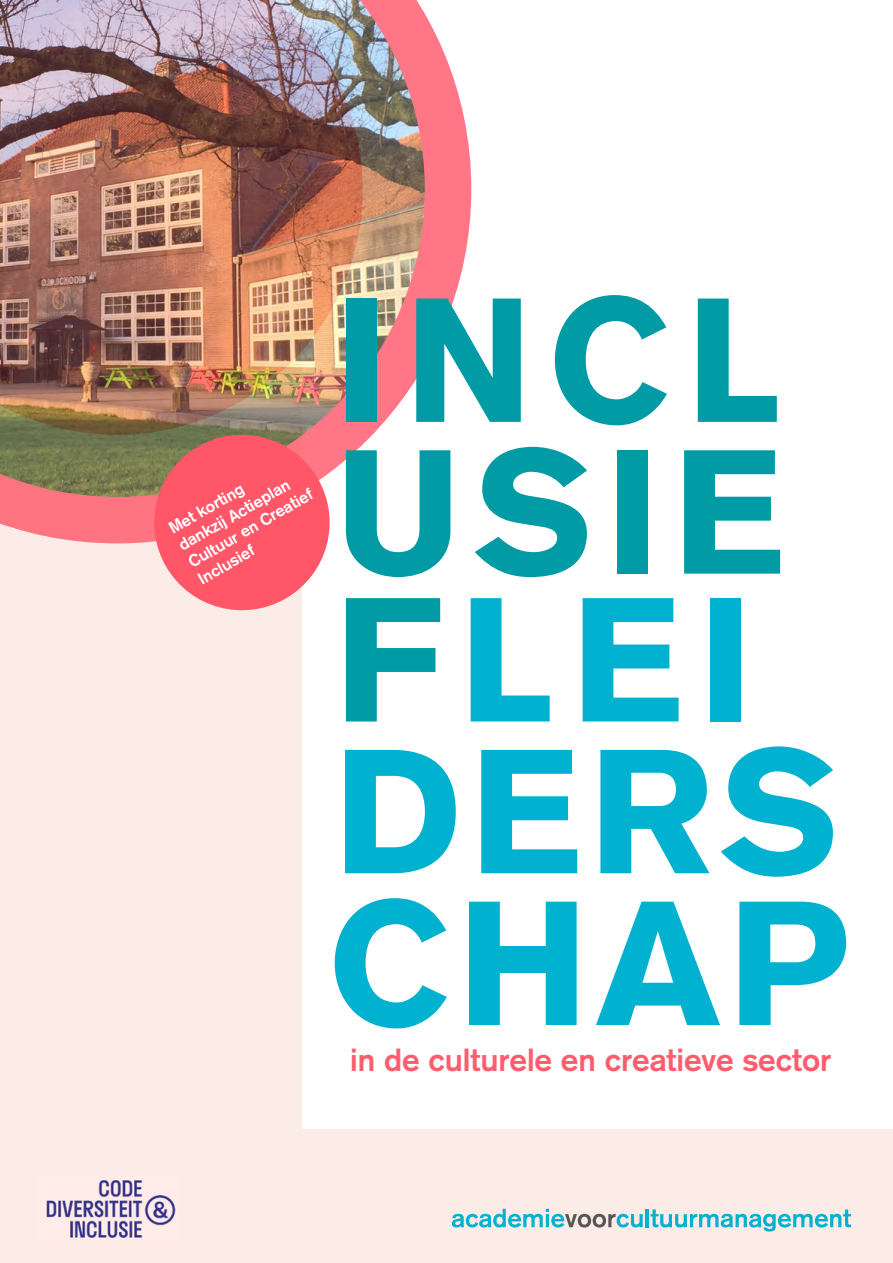
<style>
.page{position:relative;width:893px;height:1263px;background:#fcece8}
.page>*{position:absolute;margin:0;border:0;box-sizing:border-box;transform-origin:0 0}
.t1{font:900 173.25px "Akzidenz Grotesk";letter-spacing:.04em;color:#00b2d0}
.t2{font:900 173.25px "Akzidenz Grotesk";letter-spacing:.08em;color:#009ba4}
.t3{font:700 31.5px "Akzidenz Grotesk";color:#ff5d6e}
.t4{font:700 16.5px/19.5px "Akzidenz Grotesk";color:#fff}
.s1{color:#009ba4}
</style>
<div class="page">
<div style="left:302px;top:0;width:591px;height:1129px;background:#fff"></div>
<img style="left:46px;top:1180px;width:130px;height:58px">
<svg style="left:452px;top:1209px;width:191px;height:18px"></svg>
<hr style="left:646px;top:1209px;width:3px;height:18px;background:#00b2d0">
<svg style="left:651px;top:1209px;width:200px;height:22px"></svg>
<img style="left:0;top:0;width:471px;height:543px">
<svg style="left:142px;top:422px;width:200px;height:201px;background:#ed7d83"></svg>
<p class="t4" style="left:175px;top:538px;width:142px;rotate:-30deg">dankzij Actieplan<br>Cultuur en Creatief<br>Inclusief</p>
<p class="t4" style="left:165px;top:521px;width:86px;rotate:-30deg">Met korting</p>
<p class="t2" style="left:334px;top:256px;width:450px">INCL</p>
<p class="t2" style="left:334px;top:408px;width:452px">USIE</p>
<p class="t1" style="left:334px;top:556px;width:421px"><span class="s1">F</span>LEI</p>
<p class="t1" style="left:334px;top:708px;width:507px">DERS</p>
<p class="t1" style="left:328px;top:859px;width:523px">CHAP</p>
<p class="t3" style="left:350px;top:1041px;width:483px">in de culturele en creatieve sector</p>
</div>
